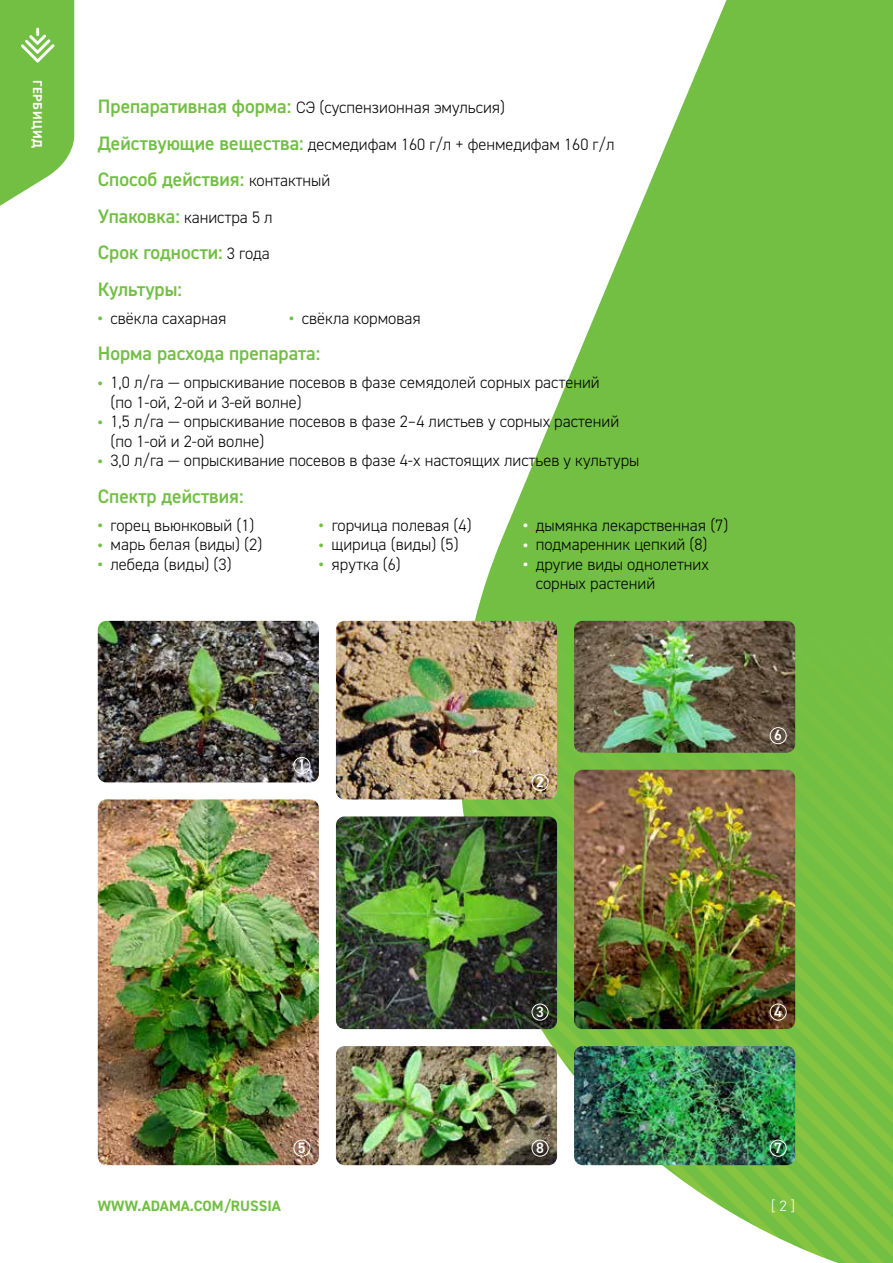
<style>
.page{position:relative;width:893px;height:1263px;background:#fff}
.page>*{position:absolute;margin:0;border:0;box-sizing:border-box;transform-origin:0 0}
.t1{font:600 19.5px/36.5px "DIN2014";color:#72bf44}
.t2{font:300 16.5px/19.5px "DIN2014";color:#000}
.t3{font:700 15px "DIN2014";color:#72bf44}
.t4{font:600 15px "DIN2014";color:#fff}
.t5{font:300 15px "DIN2014";color:#fff}
.t6{font:700 12.75px "DIN2014";letter-spacing:.05em;color:#fff}
.s1{font-weight:600;font-size:19.5px;color:#72bf44}
.s2{font-weight:300;font-size:16.5px;color:#000}
.s3{font-weight:700;color:#72bf44}
.s4{font-weight:700;color:#fff}
</style>
<div class="page">
<img style="left:457px;top:0;width:436px;height:1263px">
<svg style="left:0;top:0;width:74px;height:206px;background:#85c75e"></svg>
<img style="left:98px;top:621px;width:221px;height:161px">
<img style="left:336px;top:816px;width:221px;height:213px">
<img style="left:574px;top:770px;width:221px;height:259px">
<img style="left:574px;top:621px;width:221px;height:132px">
<img style="left:336px;top:1046px;width:221px;height:119px">
<img style="left:336px;top:621px;width:221px;height:178px">
<img style="left:574px;top:1046px;width:221px;height:119px">
<img style="left:98px;top:799px;width:221px;height:366px">
<div style="left:293px;top:757px;width:17px;height:17px;border:1px solid #fff;border-radius:50%"></div>
<div style="left:293px;top:1140px;width:17px;height:17px;border:1px solid #fff;border-radius:50%"></div>
<div style="left:531px;top:1003px;width:18px;height:17px;border:1px solid #fff;border-radius:50%"></div>
<div style="left:531px;top:1140px;width:18px;height:17px;border:1px solid #fff;border-radius:50%"></div>
<div style="left:770px;top:1140px;width:17px;height:17px;border:1px solid #fff;border-radius:50%"></div>
<div style="left:770px;top:1003px;width:17px;height:17px;border:1px solid #fff;border-radius:50%"></div>
<div style="left:770px;top:727px;width:17px;height:17px;border:1px solid #fff;border-radius:50%"></div>
<div style="left:531px;top:774px;width:18px;height:17px;border:1px solid #fff;border-radius:50%"></div>
<p class="t6" style="left:46px;top:80px;width:69px;rotate:90deg">ГЕРБИЦИД</p>
<p class="t2" style="left:98px;top:98px;width:409px"><span class="s1">Препаративная форма:</span> СЭ (суспензионная эмульсия)</p>
<p class="t2" style="left:98px;top:134px;width:518px"><span class="s1">Действующие вещества:</span> десмедифам 160 г/л + фенмедифам 160 г/л</p>
<p class="t1" style="left:98px;top:161px;width:234px">Способ действия: <span class="s2">контактный</span></p>
<p class="t2" style="left:98px;top:207px;width:176px"><span class="s1">Упаковка:</span> канистра 5 л</p>
<p class="t1" style="left:98px;top:234px;width:174px">Срок годности: <span class="s2">3 года<br></span>Культуры:</p>
<p class="t2" style="left:98px;top:308px;width:130px"><span class="s3">•</span> свёкла сахарная</p>
<p class="t2" style="left:289px;top:308px;width:133px"><span class="s3">•</span> свёкла кормовая</p>
<p class="t1" style="left:98px;top:335px;width:224px">Норма расхода препарата:</p>
<p class="t2" style="left:111px;top:373px;width:491px;text-indent:-13px"><span class="s3">•</span> 1,0 л/га — опрыскивание посевов в фазе семядолей сорных растений (по 1-ой, 2-ой и 3-ей волне)</p>
<p class="t2" style="left:111px;top:412px;width:510px;text-indent:-13px"><span class="s3">•</span> 1,5 л/га — опрыскивание посевов в фазе 2–4 листьев у сорных растений (по 1-ой и 2-ой волне)</p>
<p class="t2" style="left:98px;top:451px;width:543px"><span class="s3">•</span> 3,0 л/га — опрыскивание посевов в фазе 4-х настоящих листьев у культуры</p>
<p class="t1" style="left:98px;top:477px;width:147px">Спектр действия:</p>
<p class="t2" style="left:98px;top:515px;width:158px"><span class="s3">•</span> горец вьюнковый (1)</p>
<p class="t2" style="left:319px;top:515px;width:154px"><span class="s3">•</span> горчица полевая (4)</p>
<p class="t2" style="left:523px;top:515px;width:207px"><span class="s4">•</span> дымянка лекарственная (7)</p>
<p class="t2" style="left:98px;top:535px;width:166px"><span class="s3">•</span> марь белая (виды) (2)</p>
<p class="t2" style="left:319px;top:535px;width:141px"><span class="s3">•</span> щирица (виды) (5)</p>
<p class="t2" style="left:523px;top:535px;width:186px"><span class="s4">•</span> подмаренник цепкий (8)</p>
<p class="t2" style="left:98px;top:554px;width:135px"><span class="s3">•</span> лебеда (виды) (3)</p>
<p class="t2" style="left:319px;top:554px;width:83px"><span class="s3">•</span> ярутка (6)</p>
<p class="t2" style="left:536px;top:554px;width:175px;text-indent:-13px"><span class="s4">•</span> другие виды однолетних сорных растений</p>
<p class="t4" style="left:298px;top:755px;width:9px">1</p>
<p class="t4" style="left:536px;top:772px;width:9px">2</p>
<p class="t4" style="left:774px;top:725px;width:9px">6</p>
<p class="t4" style="left:298px;top:1138px;width:9px">5</p>
<p class="t4" style="left:536px;top:1002px;width:9px">3</p>
<p class="t4" style="left:774px;top:1002px;width:9px">4</p>
<p class="t4" style="left:536px;top:1138px;width:9px">8</p>
<p class="t4" style="left:774px;top:1138px;width:9px">7</p>
<p class="t3" style="left:98px;top:1196px;width:185px">WWW.ADAMA.COM/RUSSIA</p>
<p class="t5" style="left:771px;top:1196px;width:26px">[ 2 ]</p>
</div>
